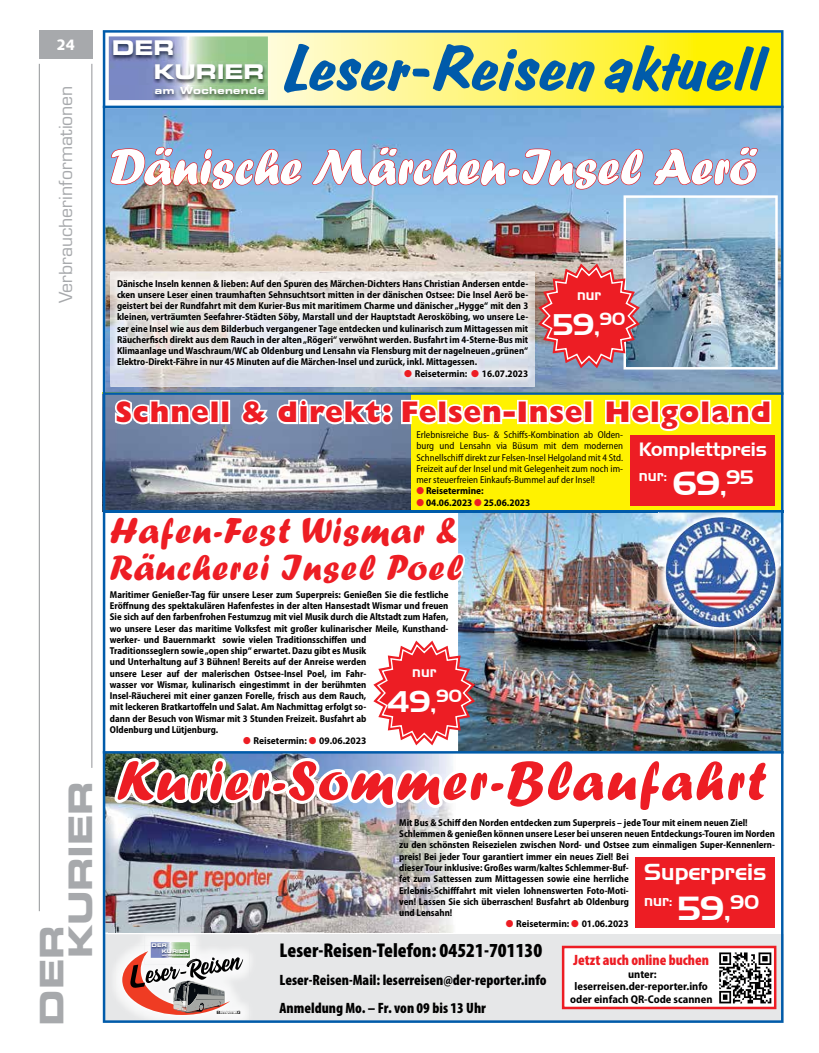
<style>
.page{position:relative;width:819px;height:1053px;background:#fff}
.page>*{position:absolute;margin:0;border:0;box-sizing:border-box;transform-origin:0 0}
.t1{font:65px "Colonia Brush";color:#005baa}
.t2{font:57.5px "Forte MT Std";letter-spacing:.03em;color:#ed1d24}
.t3{font:51.88px "Forte MT Std";color:#fff}
.t4{font:37.5px/37.5px "Forte MT Std";letter-spacing:.03em;color:#ed1d24}
.t5{font:32.5px/28.9px "Eurostile LT Std Bold Ex 2";letter-spacing:-.01em;color:#a7a9ac}
.t6{font:800 30px "Gill Sans";letter-spacing:.03em;color:#ed1d24}
.t7{font:29px "Handel Gothic BT";color:#fff}
.t8{font:22.5px "Handel Gothic BT";color:#fff}
.t9{font:20.25px/23.2px "Eurostile LT Std Bold Ex 2";letter-spacing:-.01em;color:#fff}
.t10{font:900 condensed 20px "Myriad Pro";color:#000}
.t11{font:18.75px "Handel Gothic BT";color:#fff}
.t12{font:17.5px "Eurostile LT Std";color:#a7a9ac}
.t13{font:900 condensed 15px/27.2px "Myriad Pro";color:#000}
.t14{font:900 condensed 15px "Myriad Pro";color:#ed1d24}
.t15{font:15px "Handel Gothic BT";color:#fff}
.t16{font:900 15px "Syntax LT Std";color:#fff}
.t17{font:14.5px "Handel Gothic BT";color:#fff}
.t18{font:700 semi-condensed 11.25px/12.5px "Myriad Pro";color:#000;text-align:center}
.t19{font:700 semi-condensed 10px/11.2px "Myriad Pro";color:#000;scale:.95 1}
.t20{font:semi-condensed 10px/11.2px "Myriad Pro";color:#000;text-align:justify}
.t21{font:700 semi-condensed 10px "Myriad Pro";color:#000}
.t22{font:700 10px "Myriad Pro";color:#000;scale:.95 1}
.t23{font:9.62px "Eurostile Bold Extended Two";letter-spacing:.04em;color:#fff}
.t24{font:5px/5.6px "Eurostile LT Std Bold Ex 2";letter-spacing:-.01em;color:#fff}
.t25{font:2.38px "Eurostile Bold Extended Two";letter-spacing:.04em;color:#fff}
.s1{color:#ed1d24}
.s2{font-size:32.5px}
.s3{font-size:19px}
</style>
<div class="page">
<hr style="left:39px;top:64px;width:1px;height:847px;background:#939598">
<hr style="left:92px;top:64px;width:1px;height:703px;background:#939598">
<div style="left:39px;top:30px;width:53px;height:29px;background:#a7a9ac"></div>
<img style="left:103px;top:30px;width:680px;height:992px">
<hr style="left:103px;top:751px;width:680px;height:2px;background:#005baa">
<hr style="left:103px;top:510px;width:680px;height:2px;background:#005baa">
<svg style="left:107px;top:514px;width:360px;height:73px"></svg>
<svg style="left:112px;top:398px;width:100px;height:28px"></svg>
<div style="left:210px;top:400px;width:9px;height:24px;border:4px solid #fff"></div>
<div style="left:220px;top:400px;width:10px;height:24px;border:4px solid #fff"></div>
<svg style="left:239px;top:397px;width:265px;height:35px"></svg>
<div style="left:502px;top:409px;width:14px;height:10px;border:4px solid #fff"></div>
<div style="left:517px;top:400px;width:10px;height:24px;border:4px solid #fff"></div>
<svg style="left:527px;top:402px;width:59px;height:24px"></svg>
<div style="left:583px;top:400px;width:10px;height:24px;border:4px solid #fff"></div>
<svg style="left:603px;top:398px;width:49px;height:28px"></svg>
<div style="left:650px;top:400px;width:10px;height:24px;border:4px solid #fff"></div>
<svg style="left:658px;top:398px;width:115px;height:35px"></svg>
<img style="left:658px;top:512px;width:124px;height:122px">
<img style="left:665px;top:517px;width:54px;height:87px">
<svg style="left:373px;top:640px;width:102px;height:105px"></svg>
<img style="left:110px;top:146px;width:192px;height:44px">
<svg style="left:311px;top:96px;width:333px;height:94px;background:#8fa9c4"></svg>
<svg style="left:652px;top:146px;width:106px;height:40px;background:#989dc2"></svg>
<p class="t16" style="left:56px;top:36px;width:20px">24</p>
<p class="t12" style="left:55px;top:303px;width:219px;rotate:-90deg">Verbraucherinformationen</p>
<p class="t5" style="left:37px;top:958px;width:179px;text-indent:-67px;rotate:-90deg">DER<br>KURIER</p>
<p class="t9" style="left:154px;top:36px;width:112px;text-indent:-42px">DER<br>KURIER</p>
<p class="t23" style="left:155px;top:84px;width:111px">am Wochenende</p>
<p class="t1" style="left:281px;top:28px;width:483px">Leser-Reisen aktuell</p>
<p class="t3" style="left:110px;top:136px;width:649px">Dänische Märchen-Insel Aerö</p>
<p class="t19" style="left:117px;top:278px;width:434px;text-align:justify">Dänische Inseln kennen &amp; lieben: Auf den Spuren des Märchen-Dichters Hans Christian Andersen entde&shy;cken unsere Leser einen traumhaften Sehnsuchtsort mitten in der dänischen Ostsee: Die Insel Aerö be&shy;geistert bei der Rundfahrt mit dem Kurier-Bus mit maritimem Charme und dänischer „Hygge“ mit den 3 kleinen, verträumten Seefahrer-Städten Söby, Marstall und der Hauptstadt Aerosköbing, wo unsere Le&shy;ser eine Insel wie aus dem Bilderbuch vergangener Tage entdecken und kulinarisch zum Mittagessen mit Räucherfisch direkt aus dem Rauch in der alten „Rögeri“ verwöhnt werden. Busfahrt im 4-Sterne-Bus mit Klimaanlage und Waschraum/WC ab Oldenburg und Lensahn via Flensburg mit der nagelneuen „grünen“ Elektro-Direkt-Fähre in nur 45 Minuten auf die Märchen-Insel und zurück, inkl. Mittagessen.</p>
<p class="t21" style="left:404px;top:368px;width:126px"><span class="s1">●</span> Reisetermin: <span class="s1">●</span> 16.07.2023</p>
<p class="t17" style="left:577px;top:286px;width:26px">nur</p>
<p class="t7" style="left:553px;top:306px;width:74px">59,<sup>90</sup></p>
<p class="t6" style="left:115px;top:394px;width:657px">Schnell &amp; direkt: Felsen-Insel Helgoland</p>
<p class="t20" style="left:416px;top:429px;width:208px">Erlebnisreiche Bus- &amp; Schiffs-Kombination ab Olden&shy;burg und Lensahn via Büsum mit dem modernen Schnellschiff direkt zur Felsen-Insel Helgoland mit 4 Std.<br>Freizeit auf der Insel und mit Gelegenheit zum noch im&shy;mer steuerfreien Einkaufs-Bummel auf der Insel!</p>
<p class="t21" style="left:416px;top:485px;width:69px"><span class="s1">●</span> Reisetermine:</p>
<p class="t21" style="left:416px;top:496px;width:115px"><span class="s1">●</span> 04.06.2023 <span class="s1">●</span> 25.06.2023</p>
<p class="t4" style="left:110px;top:511px;width:355px">Hafen-Fest Wismar &amp;<br>Räucherei Insel Poel</p>
<p class="t11" style="left:638px;top:437px;width:129px">Komplettpreis</p>
<p class="t15" style="left:638px;top:466px;width:116px">nur: <span class="s2">69,</span><span class="s3">95</span></p>
<p class="t19" style="left:110px;top:589px;width:358px">Maritimer Genießer-Tag für unsere Leser zum Superpreis: Genießen Sie die festliche Eröffnung des spektakulären Hafenfestes in der alten Hansestadt Wismar und freuen Sie sich auf den farbenfrohen Festumzug mit viel Musik durch die Altstadt zum Hafen, wo unsere Leser das maritime Volksfest mit großer kulinarischer Meile, Kunsthand&shy;werker- und Bauernmarkt sowie vielen Traditionsschiffen und<br>Traditionsseglern sowie „open ship“ erwartet. Dazu gibt es Musik<br>und Unterhaltung auf 3 Bühnen! Bereits auf der Anreise werden<br>unsere Leser auf der malerischen Ostsee-Insel Poel, im Fahr-<br>wasser vor Wismar, kulinarisch eingestimmt in der berühmten<br>Insel-Räucherei mit einer ganzen Forelle, frisch aus dem Rauch,<br>mit leckeren Bratkartoffeln und Salat. Am Nachmittag erfolgt so-<br>dann der Besuch von Wismar mit 3 Stunden Freizeit. Busfahrt ab<br>Oldenburg und Lütjenburg.</p>
<p class="t22" style="left:243px;top:735px;width:131px"><span class="s1">●</span> Reisetermin: <span class="s1">●</span> 09.06.2023</p>
<p class="t17" style="left:412px;top:663px;width:26px">nur</p>
<p class="t7" style="left:387px;top:683px;width:76px">49,<sup>90</sup></p>
<p class="t2" style="left:116px;top:746px;width:651px">Kurier-Sommer-Blaufahrt</p>
<p class="t19" style="left:399px;top:817px;width:397px">Mit Bus &amp; Schiff den Norden entdecken zum Superpreis – jede Tour mit einem neuen Ziel!<br>Schlemmen &amp; genießen können unsere Leser bei unseren neuen Entdeckungs-Touren im Norden zu den schönsten Reisezielen zwischen Nord- und Ostsee zum einmaligen Super-Kennenlern&shy;preis! Bei jeder Tour garantiert immer ein neues Ziel! Bei<br>dieser Tour inklusive: Großes warm/kaltes Schlemmer-Buf-<br>fet zum Sattessen zum Mittagessen sowie eine herrliche<br>Erlebnis-Schifffahrt mit vielen lohnenswerten Foto-Moti-<br>ven! Lassen Sie sich überraschen! Busfahrt ab Oldenburg<br>und Lensahn!</p>
<p class="t22" style="left:505px;top:918px;width:131px"><span class="s1">●</span> Reisetermin: <span class="s1">●</span> 01.06.2023</p>
<p class="t8" style="left:644px;top:858px;width:124px">Superpreis</p>
<p class="t15" style="left:644px;top:891px;width:116px">nur: <span class="s2">59,</span><span class="s3">90</span></p>
<p class="t10" style="left:279px;top:939px;width:264px">Leser-Reisen-Telefon: 04521-701130</p>
<p class="t24" style="left:162px;top:942px;width:28px;text-indent:-10px">DER<br>KURIER</p>
<p class="t25" style="left:162px;top:953px;width:28px">am Wochenende</p>
<p class="t14" style="left:573px;top:951px;width:137px">Jetzt auch online buchen</p>
<p class="t18" style="left:570px;top:967px;width:144px">unter: leserreisen.der-reporter.info oder einfach QR-Code scannen</p>
<p class="t13" style="left:279px;top:966px;width:268px">Leser-Reisen-Mail: leserreisen@der-reporter.info<br>Anmeldung Mo. – Fr. von 09 bis 13 Uhr</p>
</div>
